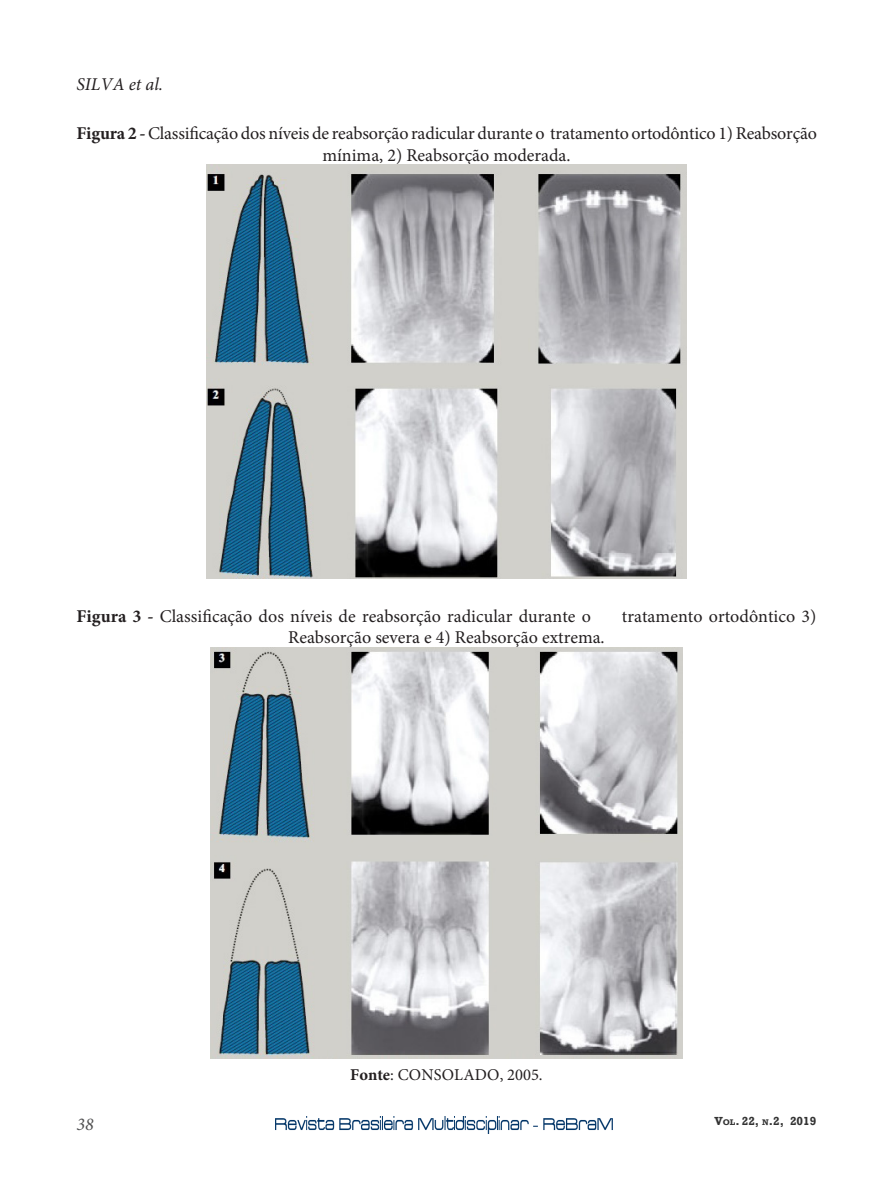
<style>
.page{position:relative;width:893px;height:1191px;background:#fff}
.page>*{position:absolute;margin:0;border:0;box-sizing:border-box;transform-origin:0 0}
.Corpo_do_texto{font:18px/21.6px "Minion Pro";color:#231f20;text-align:center}
.t1{font:italic 18px "Minion Pro";color:#231f20}
.t2{font:italic 18px "Minion Pro";color:#4f4f50}
.Corpo_do_texto-2{font:16.5px "Minion Pro";letter-spacing:.01em;color:#231f20}
.t3{font:700 12px "Rockwell";color:#333}
.s1{font-weight:700}
.s2{font-size:8.4px}
</style>
<div class="page">
<img style="left:275px;top:1116px;width:338px;height:17px">
<img style="left:207px;top:164px;width:479px;height:414px">
<img style="left:210px;top:647px;width:473px;height:411px">
<p class="t1" style="left:76px;top:72px;width:88px">SILVA et al.</p>
<p class="Corpo_do_texto" style="left:76px;top:123px;width:742px"><span class="s1">Figura 2 -</span> Classificação dos níveis de reabsorção radicular durante o tratamento ortodôntico 1) Reabsorção mínima, 2) Reabsorção moderada.</p>
<p class="Corpo_do_texto" style="left:76px;top:605px;width:516px"><span class="s1">Figura 3 -</span> Classificação dos níveis de reabsorção radicular durante o</p>
<p class="Corpo_do_texto" style="left:622px;top:605px;width:196px">tratamento ortodôntico 3)</p>
<p class="Corpo_do_texto" style="left:288px;top:627px;width:318px">Reabsorção severa e 4) Reabsorção extrema.</p>
<p class="Corpo_do_texto-2" style="left:350px;top:1064px;width:194px"><span class="s1">Fonte</span>: CONSOLADO, 2005.</p>
<p class="t2" style="left:76px;top:1111px;width:19px">38</p>
<p class="t3" style="left:714px;top:1113px;width:104px">V<span class="s2">ol</span>. 22, <span class="s2">n</span>.2, 2019</p>
</div>
